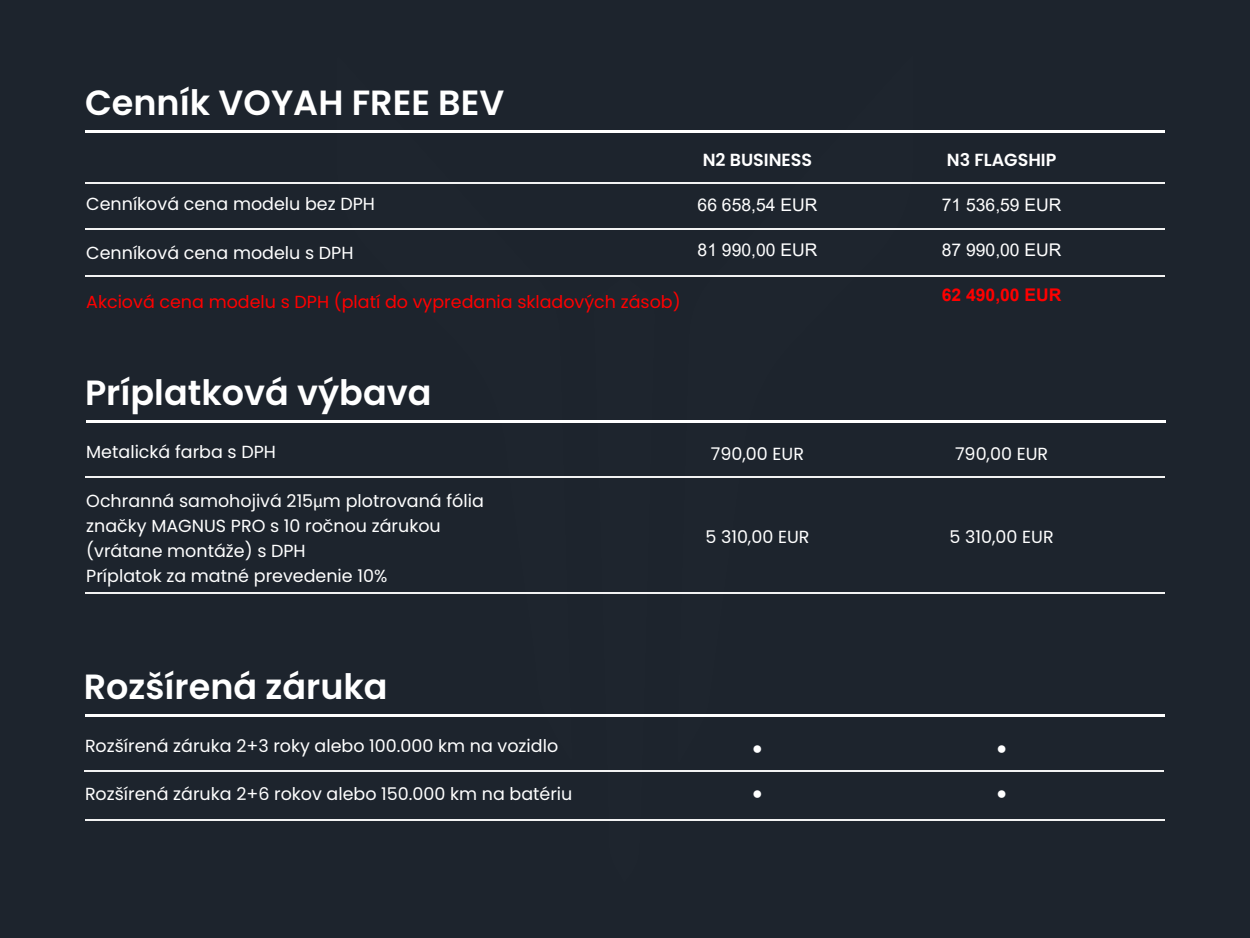
<style>
.page{position:relative;width:1250px;height:938px;background:#1d242d}
.page>*{position:absolute;margin:0;border:0;box-sizing:border-box;transform-origin:0 0}
.t1{font:600 35px "Poppins";color:#fff}
.t2{font:17.5px/25px "Poppins";color:#fff}
.t3{font:17.5px "Poppins";color:#f00}
.t4{font:17.5px "Arial";color:#fff}
.t5{font:600 17.5px "Poppins";color:#fff}
.t6{font:700 17.5px "Arial";color:#f00}
.s1{font-family:"Myriad Pro"}
</style>
<div class="page">
<svg style="left:677px;top:132px;width:237px;height:585px"></svg>
<svg style="left:336px;top:132px;width:236px;height:585px"></svg>
<svg style="left:594px;top:422px;width:61px;height:399px"></svg>
<hr style="left:85px;top:130px;width:1080px;height:2px;background:#fff">
<hr style="left:86px;top:420px;width:1080px;height:2px;background:#fff">
<hr style="left:85px;top:182px;width:1080px;height:2px;background:#f2f2f2">
<hr style="left:85px;top:229px;width:1080px;height:1px;background:#f2f2f2">
<hr style="left:85px;top:275px;width:1080px;height:1px;background:#f2f2f2">
<hr style="left:85px;top:476px;width:1080px;height:2px;background:#f2f2f2">
<hr style="left:85px;top:592px;width:1080px;height:2px;background:#f2f2f2">
<hr style="left:85px;top:714px;width:1080px;height:2px;background:#fff">
<hr style="left:84px;top:770px;width:1080px;height:1px;background:#f2f2f2">
<hr style="left:85px;top:819px;width:1080px;height:1px;background:#f2f2f2">
<h1 class="t1" style="left:85px;top:82px;width:421px">Cenník VOYAH FREE BEV</h1>
<p class="t2" style="left:86px;top:191px;width:290px">Cenníková cena modelu bez DPH</p>
<p class="t2" style="left:86px;top:240px;width:269px">Cenníková cena modelu s DPH</p>
<p class="t3" style="left:86px;top:291px;width:596px">Akciová cena modelu s DPH (platí do vypredania skladových zásob)</p>
<p class="t5" style="left:703px;top:150px;width:111px">N2 BUSINESS</p>
<p class="t4" style="left:698px;top:193px;width:121px">66 658,54 EUR</p>
<p class="t4" style="left:698px;top:238px;width:121px">81 990,00 EUR</p>
<h1 class="t1" style="left:85px;top:372px;width:348px">Príplatková výbava</h1>
<p class="t2" style="left:86px;top:439px;width:191px">Metalická farba s DPH</p>
<p class="t2" style="left:86px;top:488px;width:399px">Ochranná samohojivá 215<span class="s1">μ</span>m plotrovaná fólia značky MAGNUS PRO s 10 ročnou zárukou (vrátane montáže) s DPH<br>Príplatok za matné prevedenie 10%</p>
<p class="t2" style="left:711px;top:441px;width:95px">790,00 EUR</p>
<p class="t2" style="left:705px;top:524px;width:106px">5 310,00 EUR</p>
<h1 class="t1" style="left:84px;top:666px;width:305px">Rozšírená záruka</h1>
<p class="t2" style="left:85px;top:733px;width:475px">Rozšírená záruka 2+3 roky alebo 100.000 km na vozidlo</p>
<p class="t2" style="left:85px;top:781px;width:489px">Rozšírená záruka 2+6 rokov alebo 150.000 km na batériu</p>
<p class="t4" style="left:752px;top:735px;width:12px">●</p>
<p class="t4" style="left:752px;top:780px;width:12px">●</p>
<p class="t5" style="left:947px;top:150px;width:111px">N3 FLAGSHIP</p>
<p class="t4" style="left:942px;top:193px;width:121px">71 536,59 EUR</p>
<p class="t4" style="left:942px;top:238px;width:121px">87 990,00 EUR</p>
<p class="t6" style="left:942px;top:283px;width:121px">62 490,00 EUR</p>
<p class="t2" style="left:955px;top:441px;width:95px">790,00 EUR</p>
<p class="t2" style="left:950px;top:524px;width:106px">5 310,00 EUR</p>
<p class="t4" style="left:996px;top:735px;width:12px">●</p>
<p class="t4" style="left:996px;top:780px;width:12px">●</p>
</div>
